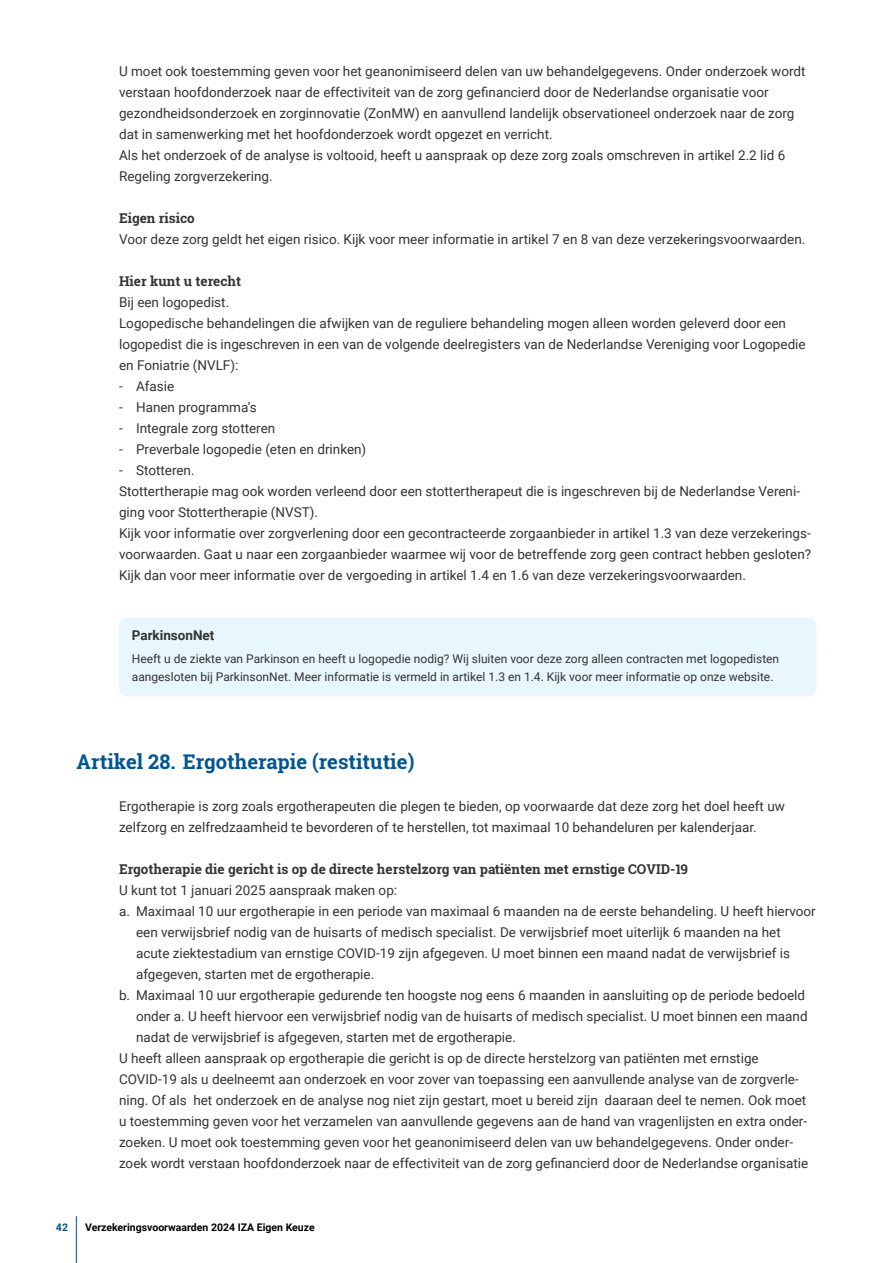
<style>
.page{position:relative;width:893px;height:1263px;background:#fff}
.page>*{position:absolute;margin:0;border:0;box-sizing:border-box;transform-origin:0 0}
.H2_kop_nummer{font:700 20.25px "Roboto Slab";color:#005690}
._0_plat_inspring_10m{font:13.5px/21px "Roboto";color:#333}
.t1{font:13.5px/21px "Roboto";color:#333334}
.H4_kop{font:13.5px "Roboto Slab Bold 2";color:#333334}
.H4_kop-2{font:700 13.5px "Roboto Slab";color:#333334}
.kader_boven{font:700 13.5px "Roboto";color:#333}
.kader_onder{font:12px/18px "Roboto";color:#333}
.t2{font:700 10.5px "Roboto";color:#000}
.t3{font:700 10.5px "Roboto";color:#005690}
.s1{font-family:"Roboto Regular 2"}
</style>
<div class="page">
<hr style="left:76px;top:1216px;width:1px;height:47px;background:#005690">
<div style="left:119px;top:617px;width:697px;height:79px;background:#e8f6fe"></div>
<p class="_0_plat_inspring_10m" style="left:119px;top:60px;width:688px">U moet ook toestemming geven voor het geanonimiseerd delen van uw behandelgegevens. Onder onderzoek wordt <span class="s1">verstaan hoofdonderzoek naar de effectiviteit van de zorg gefinancierd door de Nederlandse organisatie voor </span>gezondheidsonderzoek en zorginnovatie (ZonMW) en aanvullend landelijk observationeel onderzoek naar de zorg dat in samenwerking met het hoofdonderzoek wordt opgezet en verricht.</p>
<p class="_0_plat_inspring_10m" style="left:119px;top:144px;width:668px">Als het onderzoek of de analyse is voltooid, heeft u aanspraak op deze zorg zoals omschreven in artikel 2.2 lid 6<br>Regeling zorgverzekering.</p>
<p class="H4_kop-2" style="left:119px;top:209px;width:77px">Eigen risico</p>
<p class="_0_plat_inspring_10m" style="left:119px;top:229px;width:688px">Voor deze zorg geldt het eigen risico. Kijk voor meer informatie in artikel 7 en 8 van deze verzekeringsvoorwaarden.</p>
<p class="H4_kop-2" style="left:119px;top:272px;width:124px">Hier kunt u terecht</p>
<p class="_0_plat_inspring_10m" style="left:119px;top:292px;width:112px">Bij een logopedist.</p>
<p class="_0_plat_inspring_10m" style="left:119px;top:313px;width:688px">Logopedische behandelingen die afwijken van de reguliere behandeling mogen alleen worden geleverd door een logopedist die is ingeschreven in een van de volgende deelregisters van de Nederlandse Vereniging voor Logopedie en Foniatrie (NVLF):</p>
<p class="_0_plat_inspring_10m" style="left:119px;top:375px;width:57px">- Afasie</p>
<p class="_0_plat_inspring_10m" style="left:119px;top:396px;width:139px">- Hanen programma’s</p>
<p class="_0_plat_inspring_10m" style="left:119px;top:417px;width:158px">- Integrale zorg stotteren</p>
<p class="_0_plat_inspring_10m" style="left:119px;top:438px;width:249px">- Preverbale logopedie (eten en drinken)</p>
<p class="_0_plat_inspring_10m" style="left:119px;top:459px;width:77px">- Stotteren.</p>
<p class="_0_plat_inspring_10m" style="left:119px;top:480px;width:682px">Stottertherapie mag ook worden verleend door een stottertherapeut die is ingeschreven bij de Nederlandse Vereni&shy;ging voor Stottertherapie (NVST).</p>
<p class="_0_plat_inspring_10m" style="left:119px;top:522px;width:694px;text-align:justify">Kijk voor informatie over zorgverlening door een gecontracteerde zorgaanbieder in artikel 1.3 van deze verzekerings&shy;voorwaarden. Gaat u naar een zorgaanbieder waarmee wij voor de betreffende zorg geen contract hebben gesloten?<br>Kijk dan voor meer informatie over de vergoeding in artikel 1.4 en 1.6 van deze verzekeringsvoorwaarden.</p>
<p class="kader_boven" style="left:132px;top:626px;width:84px">ParkinsonNet</p>
<p class="kader_onder" style="left:132px;top:649px;width:649px">Heeft u de ziekte van Parkinson en heeft u logopedie nodig? Wij sluiten voor deze zorg alleen contracten met logopedisten aangesloten bij ParkinsonNet. Meer informatie is vermeld in artikel 1.3 en 1.4. Kijk voor meer informatie op onze website.</p>
<h2 class="H2_kop_nummer" style="left:77px;top:748px;width:340px">Artikel 28. Ergotherapie (restitutie)</h2>
<p class="_0_plat_inspring_10m" style="left:119px;top:795px;width:667px">Ergotherapie is zorg zoals ergotherapeuten die plegen te bieden, op voorwaarde dat deze zorg het doel heeft uw zelfzorg en zelfredzaamheid te bevorderen of te herstellen, tot maximaal 10 behandeluren per kalenderjaar.</p>
<p class="H4_kop" style="left:119px;top:860px;width:571px">Ergotherapie die gericht is op de directe herstelzorg van patiënten met ernstige COVID-19</p>
<p class="_0_plat_inspring_10m" style="left:119px;top:879px;width:280px">U kunt tot 1 januari 2025 aanspraak maken op:</p>
<p class="t1" style="left:136px;top:900px;width:681px;text-indent:-17px">a. Maximaal 10 uur ergotherapie in een periode van maximaal 6 maanden na de eerste behandeling. U heeft hiervoor een verwijsbrief nodig van de huisarts of medisch specialist. De verwijsbrief moet uiterlijk 6 maanden na het acute ziektestadium van ernstige COVID-19 zijn afgegeven. U moet binnen een maand nadat de verwijsbrief is afgegeven, starten met de ergotherapie.</p>
<p class="t1" style="left:136px;top:984px;width:673px;text-indent:-17px">b. Maximaal 10 uur ergotherapie gedurende ten hoogste nog eens 6 maanden in aansluiting op de periode bedoeld onder a. U heeft hiervoor een verwijsbrief nodig van de huisarts of medisch specialist. U moet binnen een maand nadat de verwijsbrief is afgegeven, starten met de ergotherapie.</p>
<p class="_0_plat_inspring_10m" style="left:119px;top:1047px;width:691px">U heeft alleen aanspraak op ergotherapie die gericht is op de directe herstelzorg van patiënten met ernstige COVID-19 als u deelneemt aan onderzoek en voor zover van toepassing een aanvullende analyse van de zorgverle&shy;ning. Of als het onderzoek en de analyse nog niet zijn gestart, moet u bereid zijn daaraan deel te nemen. Ook moet u toestemming geven voor het verzamelen van aanvullende gegevens aan de hand van vragenlijsten en extra onder&shy;zoeken. U moet ook toestemming geven voor het geanonimiseerd delen van uw behandelgegevens. Onder onder&shy;<span class="s1">zoek wordt verstaan hoofdonderzoek naar de effectiviteit van de zorg gefinancierd door de Nederlandse organisatie</span></p>
<p class="t3" style="left:56px;top:1220px;width:14px">42</p>
<p class="t2" style="left:85px;top:1220px;width:231px">Verzekeringsvoorwaarden 2024 IZA Eigen Keuze</p>
</div>
